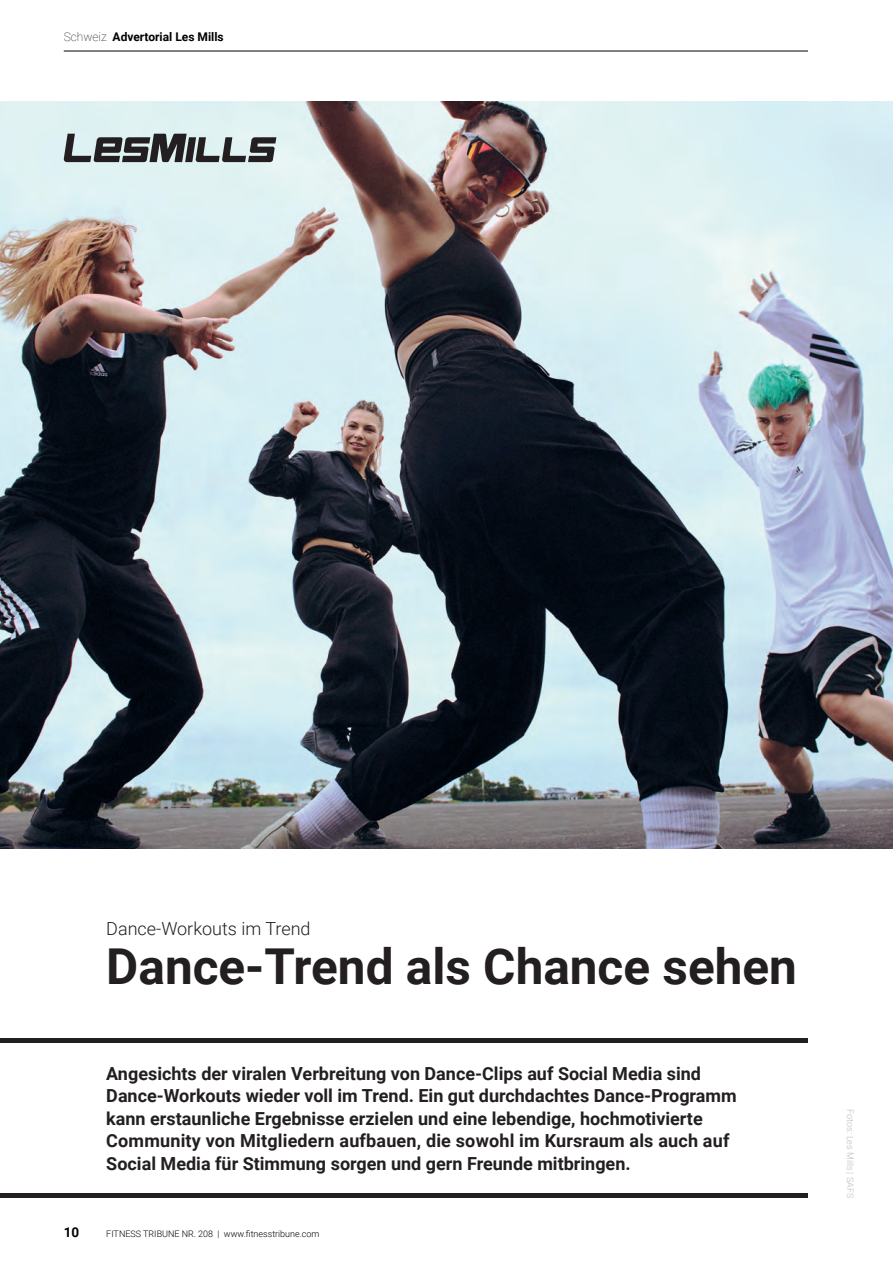
<style>
.page{position:relative;width:893px;height:1263px;background:#fff}
.page>*{position:absolute;margin:0;border:0;box-sizing:border-box;transform-origin:0 0}
.t1{font:700 49.5px "Roboto";color:#231f20}
.t2{font:700 18px/22.5px "Roboto";color:#231f20}
.t3{font:300 18px "Roboto";color:#231f20}
.t4{font:700 13.5px "Roboto";color:#000002}
.t5{font:700 12px "Roboto";color:#000002}
.t6{font:300 9px "Roboto";color:#000002}
.t7{font:300 9px "Roboto";color:#bcbdc0}
.s1{font-weight:100}
</style>
<div class="page">
<img style="left:0;top:101px;width:893px;height:747px">
<svg style="left:64px;top:134px;width:212px;height:28px;background:#767c7c"></svg>
<hr style="left:0;top:1038px;width:808px;height:4px;background:#231f20">
<hr style="left:0;top:1194px;width:808px;height:4px;background:#231f20">
<hr style="left:64px;top:51px;width:744px;height:1px;background:#000002">
<p class="t5" style="left:64px;top:28px;width:161px"><span class="s1">Schweiz</span> Advertorial Les Mills</p>
<p class="t3" style="left:106px;top:916px;width:206px">Dance-Workouts im Trend</p>
<h1 class="t1" style="left:106px;top:932px;width:692px">Dance-Trend als Chance sehen</h1>
<p class="t2" style="left:106px;top:1061px;width:632px">Angesichts der viralen Verbreitung von Dance-Clips auf Social Media sind Dance-Workouts wieder voll im Trend. Ein gut durchdachtes Dance-Programm kann erstaunliche Ergebnisse erzielen und eine lebendige, hochmotivierte Community von Mitgliedern aufbauen, die sowohl im Kursraum als auch auf Social Media für Stimmung sorgen und gern Freunde mitbringen.</p>
<p class="t4" style="left:64px;top:1222px;width:17px">10</p>
<p class="t6" style="left:106px;top:1227px;width:215px">FITNESS TRIBUNE NR. 208 | www.fitnesstribune.com</p>
<p class="t7" style="left:857px;top:1109px;width:90px;rotate:90deg">Fotos: Les Mills | SAFS</p>
</div>
